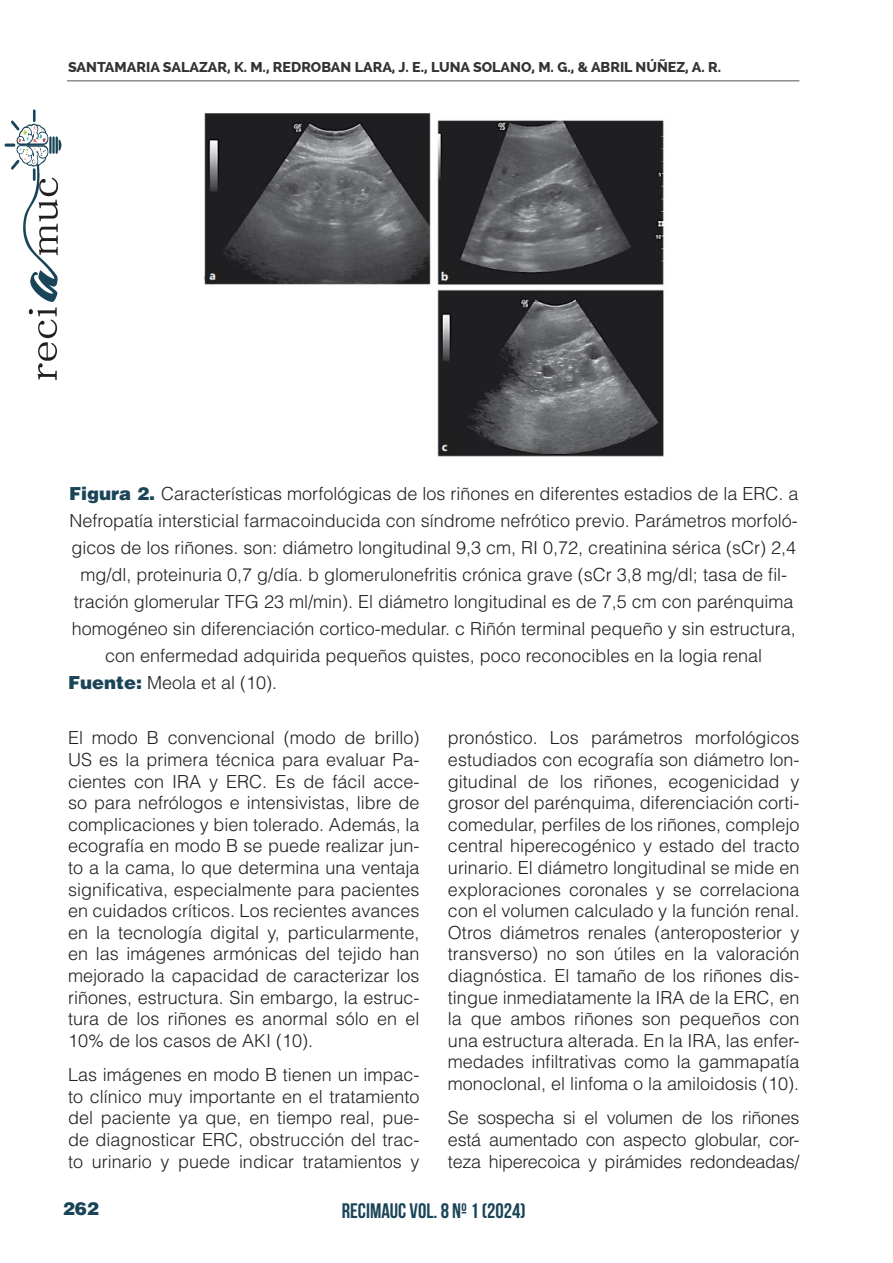
<style>
.page{position:relative;width:893px;height:1263px;background:#fff}
.page>*{position:absolute;margin:0;border:0;box-sizing:border-box;transform-origin:0 0}
.t1{font:700 21px "Bebas Neue";color:#1a4458}
.t2{font:300 18px/21.6px "Helvetica LT Std";color:#231f20;text-align:justify}
.t3{font:900 18px "Helvetica LT Std";color:#1a4458}
.t4{font:800 14.25px "Raleway";color:#333}
.s1{font-weight:900;color:#1a4458}
</style>
<div class="page">
<hr style="left:67px;top:80px;width:732px;height:1px;background:#545557">
<svg style="left:5px;top:109px;width:57px;height:271px"></svg>
<img style="left:204px;top:113px;width:460px;height:344px">
<p class="t4" style="left:68px;top:59px;width:655px">SANTAMARIA SALAZAR, K. M., REDROBAN LARA, J. E., LUNA SOLANO, M. G., &amp; ABRIL NÚÑEZ, A. R.</p>
<p class="t2" style="left:69px;top:480px;width:731px;line-height:27px;text-align:center"><span class="s1">Figura 2.</span> Características morfológicas de los riñones en diferentes estadios de la ERC. a Nefropatía intersticial farmacoinducida con síndrome nefrótico previo. Parámetros morfoló&shy;gicos de los riñones. son: diámetro longitudinal 9,3 cm, RI 0,72, creatinina sérica (sCr) 2,4 mg/dl, proteinuria 0,7 g/día. b glomerulonefritis crónica grave (sCr 3,8 mg/dl; tasa de fil&shy;tración glomerular TFG 23 ml/min). El diámetro longitudinal es de 7,5 cm con parénquima homogéneo sin diferenciación cortico-medular. c Riñón terminal pequeño y sin estructura, con enfermedad adquirida pequeños quistes, poco reconocibles en la logia renal</p>
<p class="t2" style="left:68px;top:672px;width:211px"><span class="s1">Fuente:</span> Meola et al (10).</p>
<p class="t2" style="left:68px;top:727px;width:353px">El modo B convencional (modo de brillo)<br>US es la primera técnica para evaluar Pa&shy;cientes con IRA y ERC. Es de fácil acce&shy;so para nefrólogos e intensivistas, libre de complicaciones y bien tolerado. Además, la ecografía en modo B se puede realizar jun&shy;to a la cama, lo que determina una ventaja significativa, especialmente para pacientes en cuidados críticos. Los recientes avances en la tecnología digital y, particularmente, en las imágenes armónicas del tejido han mejorado la capacidad de caracterizar los riñones, estructura. Sin embargo, la estruc&shy;tura de los riñones es anormal sólo en el 10% de los casos de AKI (10).</p>
<p class="t2" style="left:68px;top:1064px;width:353px">Las imágenes en modo B tienen un impac&shy;to clínico muy importante en el tratamiento del paciente ya que, en tiempo real, pue&shy;de diagnosticar ERC, obstrucción del trac&shy;to urinario y puede indicar tratamientos y</p>
<p class="t2" style="left:448px;top:727px;width:353px">pronóstico. Los parámetros morfológicos estudiados con ecografía son diámetro lon&shy;gitudinal de los riñones, ecogenicidad y grosor del parénquima, diferenciación corti&shy;comedular, perfiles de los riñones, complejo central hiperecogénico y estado del tracto urinario. El diámetro longitudinal se mide en exploraciones coronales y se correlaciona con el volumen calculado y la función renal.<br>Otros diámetros renales (anteroposterior y transverso) no son útiles en la valoración diagnóstica. El tamaño de los riñones dis&shy;tingue inmediatamente la IRA de la ERC, en la que ambos riñones son pequeños con una estructura alterada. En la IRA, las enfer&shy;medades infiltrativas como la gammapatía monoclonal, el linfoma o la amiloidosis (10).</p>
<p class="t2" style="left:448px;top:1107px;width:353px">Se sospecha si el volumen de los riñones está aumentado con aspecto globular, cor&shy;teza hiperecoica y pirámides redondeadas/</p>
<p class="t3" style="left:63px;top:1197px;width:38px">262</p>
<p class="t1" style="left:342px;top:1199px;width:185px">RECIMAUC VOL. 8 Nº 1 (2024)</p>
</div>
